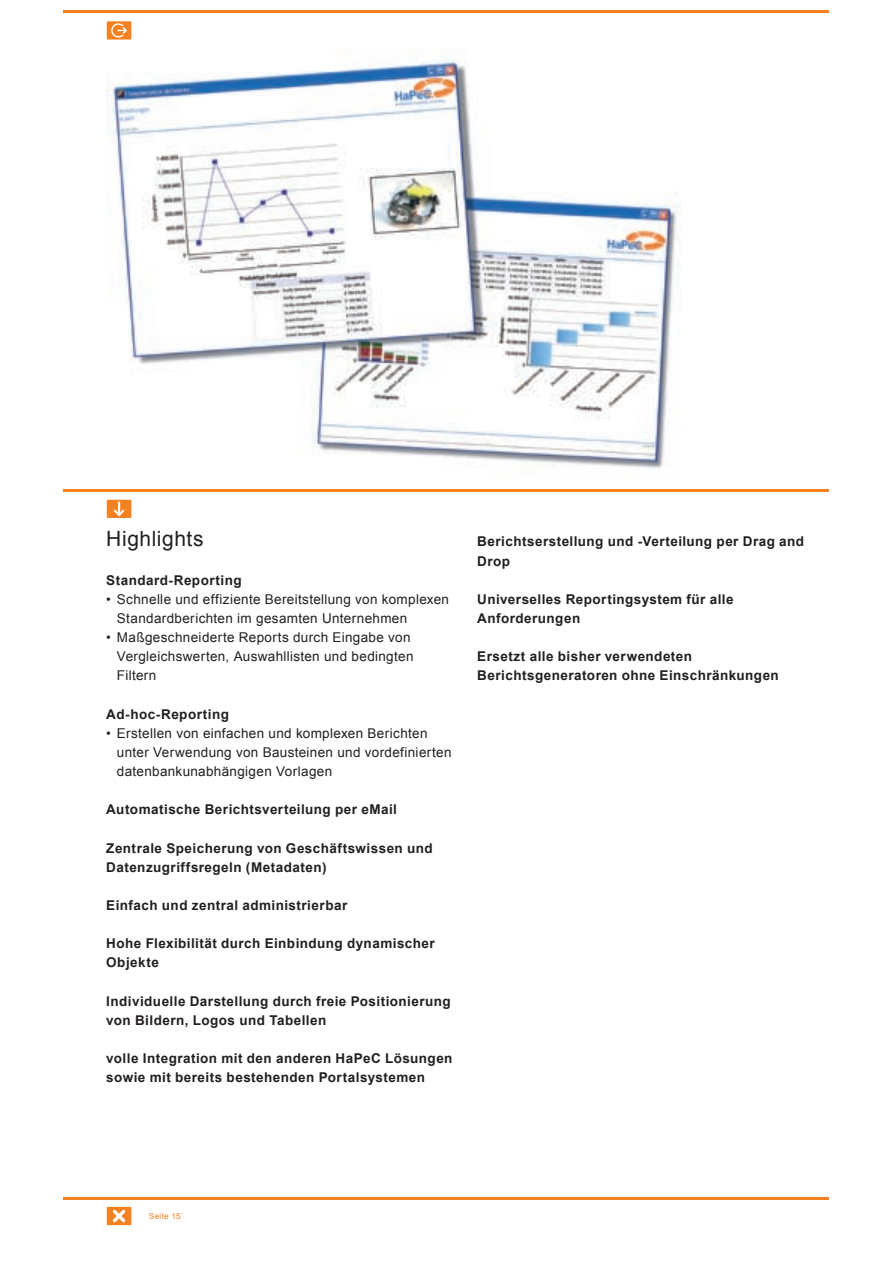
<style>
.page{position:relative;width:893px;height:1263px;background:#fff}
.page>*{position:absolute;margin:0;border:0;box-sizing:border-box;transform-origin:0 0}
.t1{font:21px "Arial";letter-spacing:.025em;color:#231f20}
.t2{font:700 13.5px/19.2px "Arial";letter-spacing:.03em;color:#231f20}
.t3{font:13.5px/19.2px "Arial";letter-spacing:.025em;color:#231f20}
.t4{font:8.25px "Arial";letter-spacing:.04em;color:#f58220}
</style>
<div class="page">
<hr style="left:64px;top:489px;width:765px;height:2px;background:#f58220">
<div style="left:107px;top:21px;width:24px;height:19px;background:#f58220"></div>
<svg style="left:111px;top:23px;width:16px;height:15px"></svg>
<hr style="left:64px;top:1197px;width:765px;height:2px;background:#f58220">
<div style="left:107px;top:1207px;width:24px;height:18px;background:#f58220"></div>
<svg style="left:113px;top:1210px;width:12px;height:12px"></svg>
<hr style="left:64px;top:11px;width:765px;height:2px;background:#f58220">
<div style="left:107px;top:500px;width:24px;height:18px;background:#f58220"></div>
<svg style="left:114px;top:501px;width:10px;height:15px"></svg>
<img style="left:106px;top:57px;width:574px;height:412px">
<h1 class="t1" style="left:106px;top:525px;width:99px">Highlights</h1>
<p class="t2" style="left:106px;top:571px;width:137px">Standard-Reporting</p>
<p class="t3" style="left:117px;top:590px;width:334px;text-indent:-11px">• Schnelle und effiziente Bereitstellung von komplexen<br>Standardberichten im gesamten Unternehmen</p>
<p class="t3" style="left:117px;top:628px;width:298px;text-indent:-11px">• Maßgeschneiderte Reports durch Eingabe von<br>Vergleichswerten, Auswahllisten und bedingten<br>Filtern</p>
<p class="t2" style="left:106px;top:705px;width:124px">Ad-hoc-Reporting</p>
<p class="t3" style="left:117px;top:724px;width:336px;text-indent:-11px">• Erstellen von einfachen und komplexen Berichten unter Verwendung von Bausteinen und vordefinierten datenbankunabhängigen Vorlagen</p>
<p class="t2" style="left:106px;top:800px;width:292px">Automatische Berichtsverteilung per eMail</p>
<p class="t2" style="left:106px;top:839px;width:328px">Zentrale Speicherung von Geschäftswissen und<br>Datenzugriffsregeln (Metadaten)</p>
<p class="t2" style="left:106px;top:896px;width:242px">Einfach und zentral administrierbar</p>
<p class="t2" style="left:106px;top:934px;width:330px">Hohe Flexibilität durch Einbindung dynamischer<br>Objekte</p>
<p class="t2" style="left:106px;top:992px;width:346px">Individuelle Darstellung durch freie Positionierung von Bildern, Logos und Tabellen</p>
<p class="t2" style="left:106px;top:1049px;width:348px">volle Integration mit den anderen HaPeC Lösungen sowie mit bereits bestehenden Portalsystemen</p>
<p class="t2" style="left:477px;top:532px;width:328px">Berichtserstellung und -Verteilung per Drag and<br>Drop</p>
<p class="t2" style="left:477px;top:590px;width:258px">Universelles Reportingsystem für alle<br>Anforderungen</p>
<p class="t2" style="left:477px;top:647px;width:303px">Ersetzt alle bisher verwendeten<br>Berichtsgeneratoren ohne Einschränkungen</p>
<p class="t4" style="left:149px;top:1211px;width:33px">Seite 15</p>
</div>
